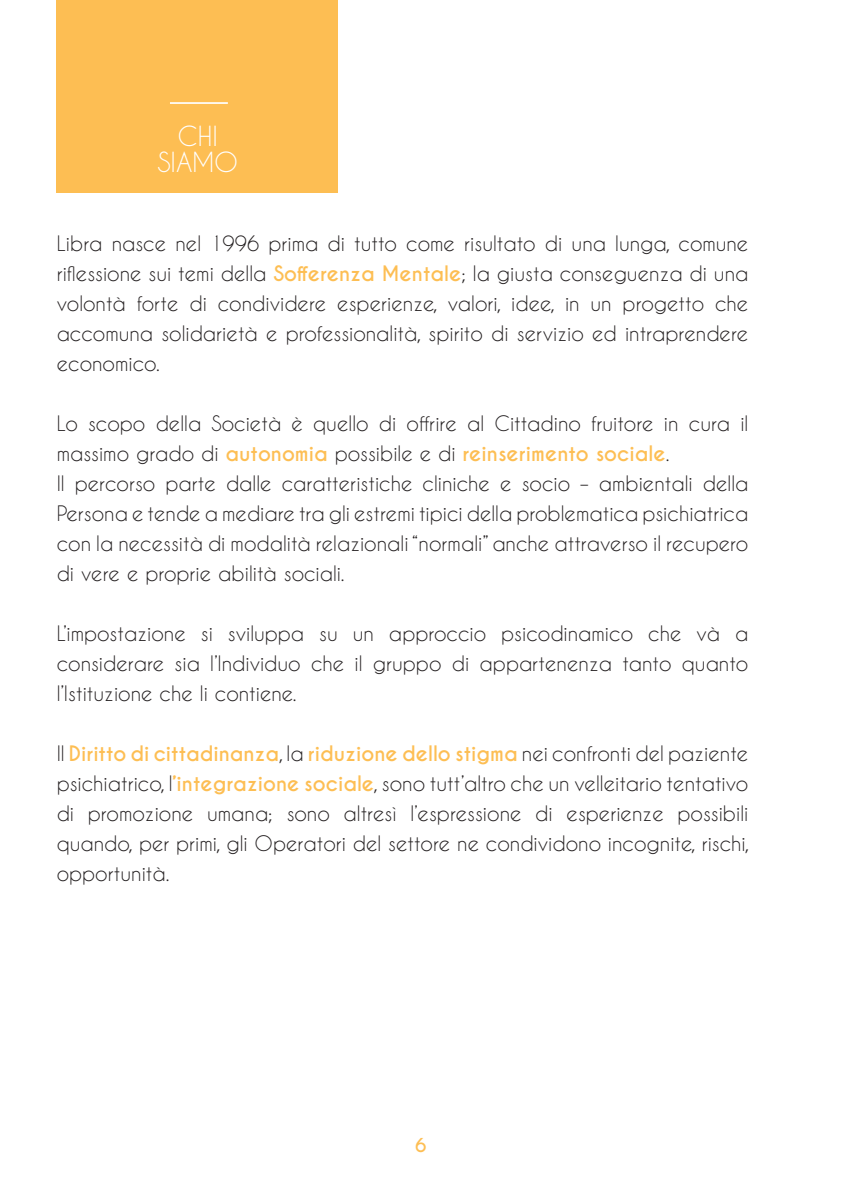
<style>
.page{position:relative;width:842px;height:1191px;background:#fff}
.page>*{position:absolute;margin:0;border:0;box-sizing:border-box;transform-origin:0 0}
.t1{font:26px/26px "Caviar Dreams";color:#fff;text-align:center}
.t2{font:20px/30px "Caviar Dreams";color:#231f20;text-align:justify}
.t3{font:700 18px "Caviar Dreams";color:#fdbe53}
.s1{font-weight:700;color:#fdbe53}
</style>
<div class="page">
<div style="left:57px;top:0;width:281px;height:193px;background:#fdbe53"></div>
<hr style="left:170px;top:102px;width:58px;height:2px;background:#fff">
<h1 class="t1" style="left:157px;top:123px;width:82px">CHI<br>SIAMO</h1>
<p class="t2" style="left:57px;top:228px;width:693px">Libra nasce nel 1996 prima di tutto come risultato di una lunga, comune riflessione sui temi della <span class="s1">Sofferenza Mentale</span>; la giusta conseguenza di una volontà forte di condividere esperienze, valori, idee, in un progetto che accomuna solidarietà e professionalità, spirito di servizio ed intraprendere economico.</p>
<p class="t2" style="left:57px;top:408px;width:693px;text-align:left">Lo scopo della Società è quello di offrire al Cittadino fruitore in cura il massimo grado di <span class="s1">autonomia</span> possibile e di <span class="s1">reinserimento sociale</span>.<br>Il percorso parte dalle caratteristiche cliniche e socio – ambientali della Persona e tende a mediare tra gli estremi tipici della problematica psichiatrica con la necessità di modalità relazionali “normali” anche attraverso il recupero di vere e proprie abilità sociali.</p>
<p class="t2" style="left:57px;top:618px;width:693px">L’impostazione si sviluppa su un approccio psicodinamico che và a considerare sia l’Individuo che il gruppo di appartenenza tanto quanto l’Istituzione che li contiene.</p>
<p class="t2" style="left:57px;top:738px;width:694px">Il <span class="s1">Diritto di cittadinanza</span>, la <span class="s1">riduzione dello stigma</span> nei confronti del paziente psichiatrico, l<span class="s1">’integrazione sociale</span>, sono tutt’altro che un velleitario tentativo di promozione umana; sono altresì l’espressione di esperienze possibili quando, per primi, gli Operatori del settore ne condividono incognite, rischi, opportunità.</p>
<p class="t3" style="left:415px;top:1134px;width:13px">6</p>
</div>
